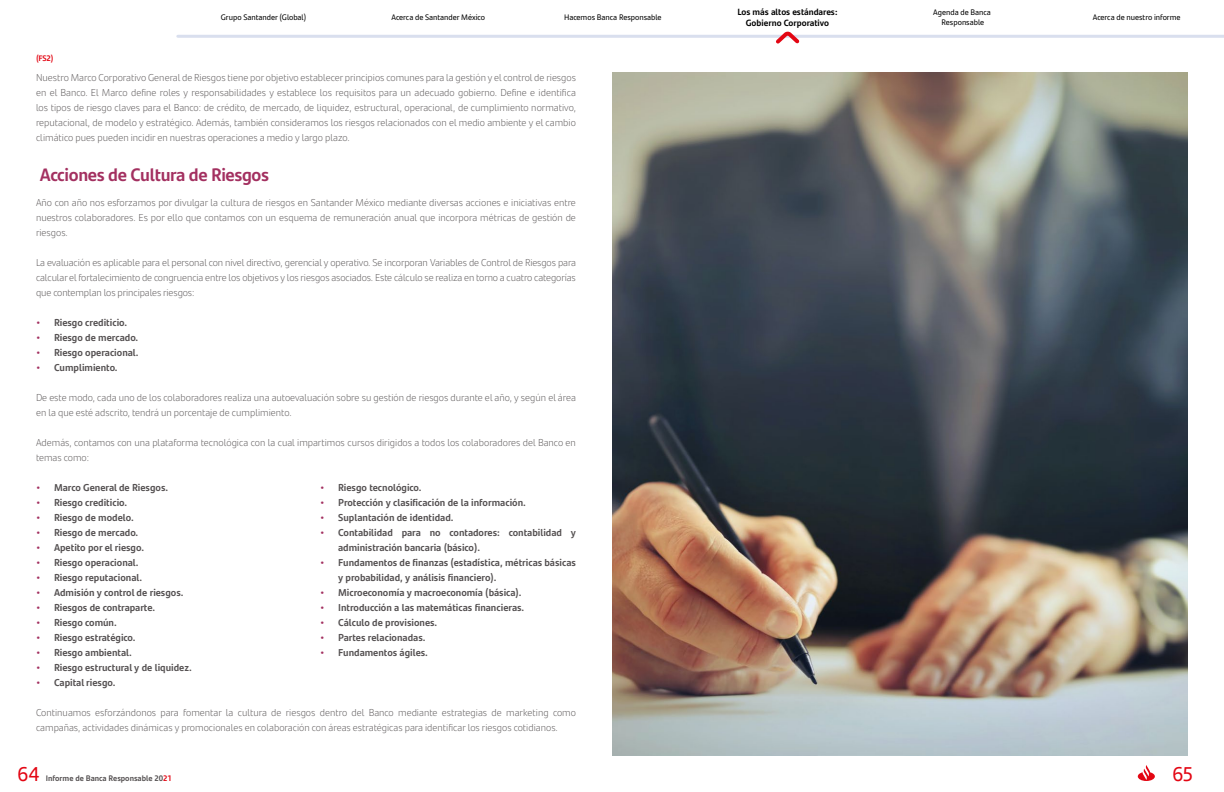
<style>
.page{position:relative;width:1224px;height:792px;background:#fff}
.page>*{position:absolute;margin:0;border:0;box-sizing:border-box;transform-origin:0 0}
.t1{font:20px "Santander Headline";color:#e30613}
.t2{font:700 18px "Santander Text";letter-spacing:-.02em;color:#a33060}
.t3{font:300 10px/15px "Santander Text";color:#545051;text-align:justify}
.t4{font:700 10px/15px "Santander Text";color:#545051}
.t5{font:700 9px/10.8px "Santander Text";color:#000;text-align:center}
.t6{font:8px/9.6px "Santander Text";color:#000;text-align:center}
.t7{font:700 8px "Santander Text";color:#545051}
.t8{font:700 8px "Santander Text";color:#e30613}
.s1{color:#a33060}
.s2{color:#e30613}
</style>
<div class="page">
<hr style="left:178px;top:35px;width:1046px;height:3px;background:#d9dfee">
<svg style="left:1138px;top:765px;width:17px;height:16px"></svg>
<svg style="left:776px;top:31px;width:24px;height:13px"></svg>
<img style="left:612px;top:72px;width:576px;height:684px">
<p class="t6" style="left:221px;top:12px;width:87px">Grupo Santander (Global)</p>
<p class="t6" style="left:391px;top:12px;width:95px">Acerca de Santander México</p>
<p class="t6" style="left:564px;top:12px;width:99px">Hacemos Banca Responsable</p>
<p class="t5" style="left:737px;top:6px;width:102px">Los más altos estándares:<br>Gobierno Corporativo</p>
<p class="t6" style="left:933px;top:7px;width:59px">Agenda de Banca<br>Responsable</p>
<p class="t6" style="left:1093px;top:12px;width:89px">Acerca de nuestro informe</p>
<p class="t8" style="left:36px;top:52px;width:19px">(FS2)</p>
<p class="t3" style="left:36px;top:70px;width:542px">Nuestro Marco Corporativo General de Riesgos tiene por objetivo establecer principios comunes para la gestión y el control de riesgos en el Banco. El Marco define roles y responsabilidades y establece los requisitos para un adecuado gobierno. Define e identifica los tipos de riesgo claves para el Banco: de crédito, de mercado, de liquidez, estructural, operacional, de cumplimiento normativo, reputacional, de modelo y estratégico. Además, también consideramos los riesgos relacionados con el medio ambiente y el cambio climático pues pueden incidir en nuestras operaciones a medio y largo plazo.</p>
<h2 class="t2" style="left:40px;top:161px;width:231px">Acciones de Cultura de Riesgos</h2>
<p class="t3" style="left:36px;top:195px;width:542px">Año con año nos esforzamos por divulgar la cultura de riesgos en Santander México mediante diversas acciones e iniciativas entre nuestros colaboradores. Es por ello que contamos con un esquema de remuneración anual que incorpora métricas de gestión de riesgos.</p>
<p class="t3" style="left:36px;top:255px;width:542px">La evaluación es aplicable para el personal con nivel directivo, gerencial y operativo. Se incorporan Variables de Control de Riesgos para calcular el fortalecimiento de congruencia entre los objetivos y los riesgos asociados. Este cálculo se realiza en torno a cuatro categorías que contemplan los principales riesgos:</p>
<p class="t4" style="left:36px;top:314px;width:93px"><span class="s1">•</span> Riesgo crediticio.</p>
<p class="t4" style="left:36px;top:329px;width:104px"><span class="s1">•</span> Riesgo de mercado.</p>
<p class="t4" style="left:36px;top:344px;width:104px"><span class="s1">•</span> Riesgo operacional.</p>
<p class="t4" style="left:36px;top:359px;width:83px"><span class="s1">•</span> Cumplimiento.</p>
<p class="t3" style="left:36px;top:390px;width:542px">De este modo, cada uno de los colaboradores realiza una autoevaluación sobre su gestión de riesgos durante el año, y según el área en la que esté adscrito, tendrá un porcentaje de cumplimiento.</p>
<p class="t3" style="left:36px;top:435px;width:541px">Además, contamos con una plataforma tecnológica con la cual impartimos cursos dirigidos a todos los colaboradores del Banco en temas como:</p>
<p class="t4" style="left:36px;top:479px;width:134px"><span class="s1">•</span> Marco General de Riesgos.</p>
<p class="t4" style="left:36px;top:494px;width:93px"><span class="s1">•</span> Riesgo crediticio.</p>
<p class="t4" style="left:36px;top:509px;width:99px"><span class="s1">•</span> Riesgo de modelo.</p>
<p class="t4" style="left:36px;top:524px;width:104px"><span class="s1">•</span> Riesgo de mercado.</p>
<p class="t4" style="left:36px;top:539px;width:110px"><span class="s1">•</span> Apetito por el riesgo.</p>
<p class="t4" style="left:36px;top:554px;width:104px"><span class="s1">•</span> Riesgo operacional.</p>
<p class="t4" style="left:36px;top:569px;width:108px"><span class="s1">•</span> Riesgo reputacional.</p>
<p class="t4" style="left:36px;top:584px;width:149px"><span class="s1">•</span> Admisión y control de riesgos.</p>
<p class="t4" style="left:36px;top:599px;width:121px"><span class="s1">•</span> Riesgos de contraparte.</p>
<p class="t4" style="left:36px;top:614px;width:82px"><span class="s1">•</span> Riesgo común.</p>
<p class="t4" style="left:36px;top:629px;width:101px"><span class="s1">•</span> Riesgo estratégico.</p>
<p class="t4" style="left:36px;top:644px;width:97px"><span class="s1">•</span> Riesgo ambiental.</p>
<p class="t4" style="left:36px;top:659px;width:157px"><span class="s1">•</span> Riesgo estructural y de liquidez.</p>
<p class="t4" style="left:36px;top:674px;width:81px"><span class="s1">•</span> Capital riesgo.</p>
<p class="t4" style="left:320px;top:479px;width:103px"><span class="s1">•</span> Riesgo tecnológico.</p>
<p class="t4" style="left:320px;top:494px;width:207px"><span class="s1">•</span> Protección y clasificación de la información.</p>
<p class="t4" style="left:320px;top:509px;width:135px"><span class="s1">•</span> Suplantación de identidad.</p>
<p class="t4" style="left:338px;top:524px;width:239px;text-indent:-18px"><span class="s1">•</span> Contabilidad para no contadores: contabilidad y administración bancaria (básico).</p>
<p class="t4" style="left:338px;top:554px;width:239px;text-indent:-18px"><span class="s1">•</span> Fundamentos de finanzas (estadística, métricas básicas y probabilidad, y análisis financiero).</p>
<p class="t4" style="left:320px;top:584px;width:203px"><span class="s1">•</span> Microeconomía y macroeconomía (básica).</p>
<p class="t4" style="left:320px;top:599px;width:206px"><span class="s1">•</span> Introducción a las matemáticas financieras.</p>
<p class="t4" style="left:320px;top:614px;width:119px"><span class="s1">•</span> Cálculo de provisiones.</p>
<p class="t4" style="left:320px;top:629px;width:107px"><span class="s1">•</span> Partes relacionadas.</p>
<p class="t4" style="left:320px;top:644px;width:109px"><span class="s1">•</span> Fundamentos ágiles.</p>
<p class="t3" style="left:36px;top:705px;width:542px">Continuamos esforzándonos para fomentar la cultura de riesgos dentro del Banco mediante estrategias de marketing como campañas, actividades dinámicas y promocionales en colaboración con áreas estratégicas para identificar los riesgos cotidianos.</p>
<h1 class="t1" style="left:17px;top:759px;width:24px">64</h1>
<p class="t7" style="left:46px;top:772px;width:128px">Informe de Banca Responsable 20<span class="s2">21</span></p>
<h1 class="t1" style="left:1172px;top:759px;width:22px">65</h1>
</div>
